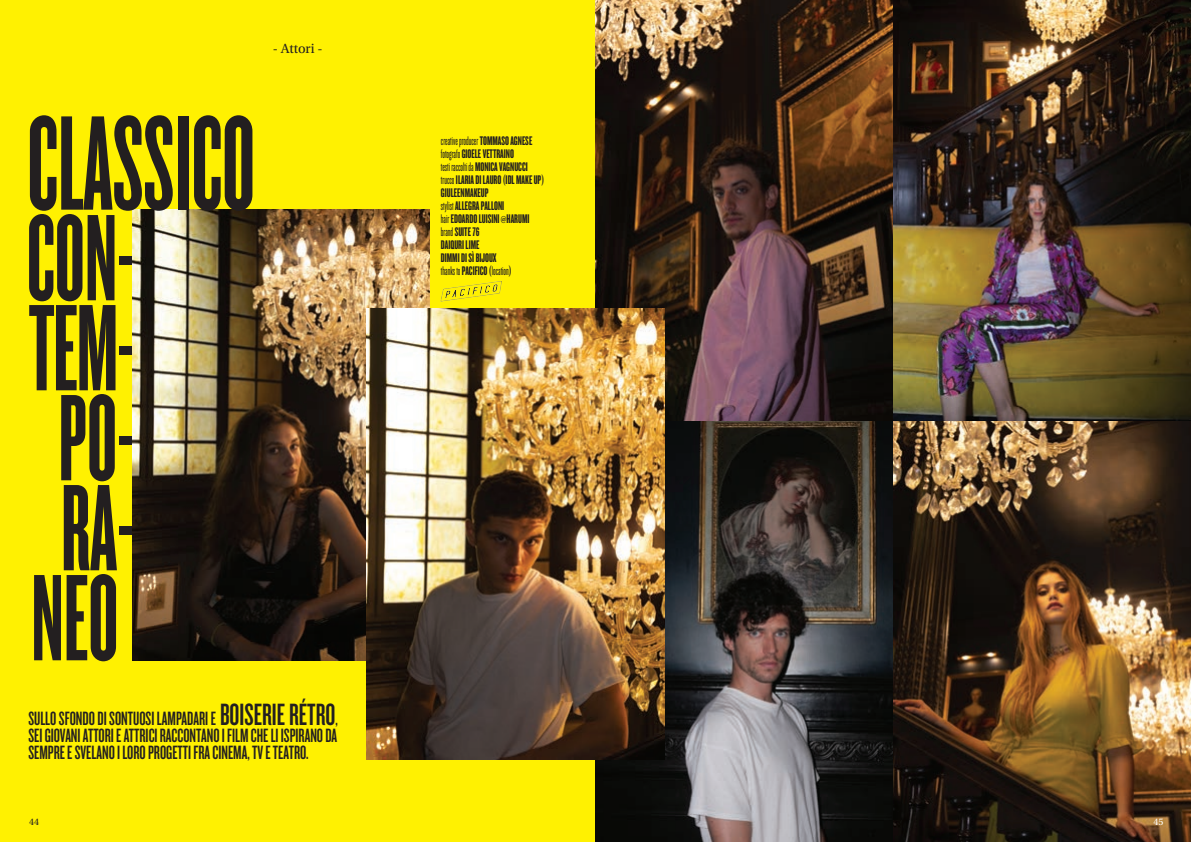
<style>
.page{position:relative;width:1191px;height:842px;background:#fff101}
.page>*{position:absolute;margin:0;border:0;box-sizing:border-box;transform-origin:0 0}
.INTRO_UTOPIA_15pt{font:140px "Knockout HTF66 Full Flyweight";color:#231f20}
.INTRO_UTOPIA_15pt-2{font:128px "Knockout HTF66 Full Flyweight";color:#231f20}
.t1{font:20px/17px "Knockout HTF47 Bantamweight";color:#231f20}
.t2{font:14px "Utopia Std";color:#231f20}
.t3{font:13px "Knockout HTF67 Full Bantamwt";color:#231f20}
.t4{font:13px "Knockout HTF26 Junior Flyweight";color:#231f20}
.t5{font:10px "Utopia Std";color:#231f20}
.t6{font:10px "Utopia Std";color:#fff}
.s1{font-size:32px}
.s2{font-family:"Knockout HTF67 Full Bantamwt"}
.s3{font-family:"Knockout HTF26 Junior Flyweight"}
</style>
<div class="page">
<img style="left:595px;top:0;width:596px;height:842px">
<img style="left:132px;top:210px;width:297px;height:450px">
<img style="left:366px;top:309px;width:298px;height:450px">
<img style="left:440px;top:280px;width:62px;height:22px">
<p class="t2" style="left:273px;top:41px;width:52px">- Attori -</p>
<p class="INTRO_UTOPIA_15pt" style="left:28px;top:94px;width:229px">CLASSICO</p>
<p class="INTRO_UTOPIA_15pt-2" style="left:27px;top:195px;width:109px">CON-</p>
<p class="INTRO_UTOPIA_15pt-2" style="left:29px;top:285px;width:107px">TEM-</p>
<p class="INTRO_UTOPIA_15pt-2" style="left:58px;top:375px;width:78px">PO-</p>
<p class="INTRO_UTOPIA_15pt-2" style="left:61px;top:465px;width:75px">RA-</p>
<p class="INTRO_UTOPIA_15pt-2" style="left:31px;top:554px;width:89px">NEO</p>
<p class="t1" style="left:28px;top:710px;width:311px">SULLO SFONDO DI SONTUOSI LAMPADARI E <span class="s1">BOISERIE RÉTRO</span>,</p>
<p class="t1" style="left:28px;top:727px;width:310px">SEI GIOVANI ATTORI E ATTRICI RACCONTANO I FILM CHE LI ISPIRANO DA<br>SEMPRE E SVELANO I LORO PROGETTI FRA CINEMA, TV E TEATRO.</p>
<p class="t5" style="left:29px;top:816px;width:11px">44</p>
<p class="t4" style="left:441px;top:134px;width:93px">creative producer <span class="s2">TOMMASO AGNESE</span></p>
<p class="t3" style="left:441px;top:147px;width:75px"><span class="s3">fotografo</span> GIOELE VETTRAINO</p>
<p class="t4" style="left:441px;top:160px;width:88px">testi raccolti da <span class="s2">MONICA VAGNUCCI</span></p>
<p class="t3" style="left:441px;top:173px;width:105px"><span class="s3">trucco</span> ILARIA DI LAURO (IDL MAKE UP)</p>
<p class="t3" style="left:441px;top:186px;width:49px">GIULEENMAKEUP</p>
<p class="t3" style="left:441px;top:199px;width:65px"><span class="s3">stylist</span> ALLEGRA PALLONI</p>
<p class="t3" style="left:441px;top:212px;width:90px"><span class="s3">hair</span> EDOARDO LUISINI @HARUMI</p>
<p class="t3" style="left:441px;top:225px;width:40px"><span class="s3">brand</span> SUITE 76</p>
<p class="t3" style="left:441px;top:238px;width:40px">DAIQURI LIME</p>
<p class="t3" style="left:441px;top:251px;width:57px">DIMMI DI SÌ BIJOUX</p>
<p class="t4" style="left:441px;top:264px;width:72px">thanks to <span class="s2">PACIFICO (</span>location<span class="s2">)</span></p>
<p class="t6" style="left:1153px;top:816px;width:11px">45</p>
</div>
